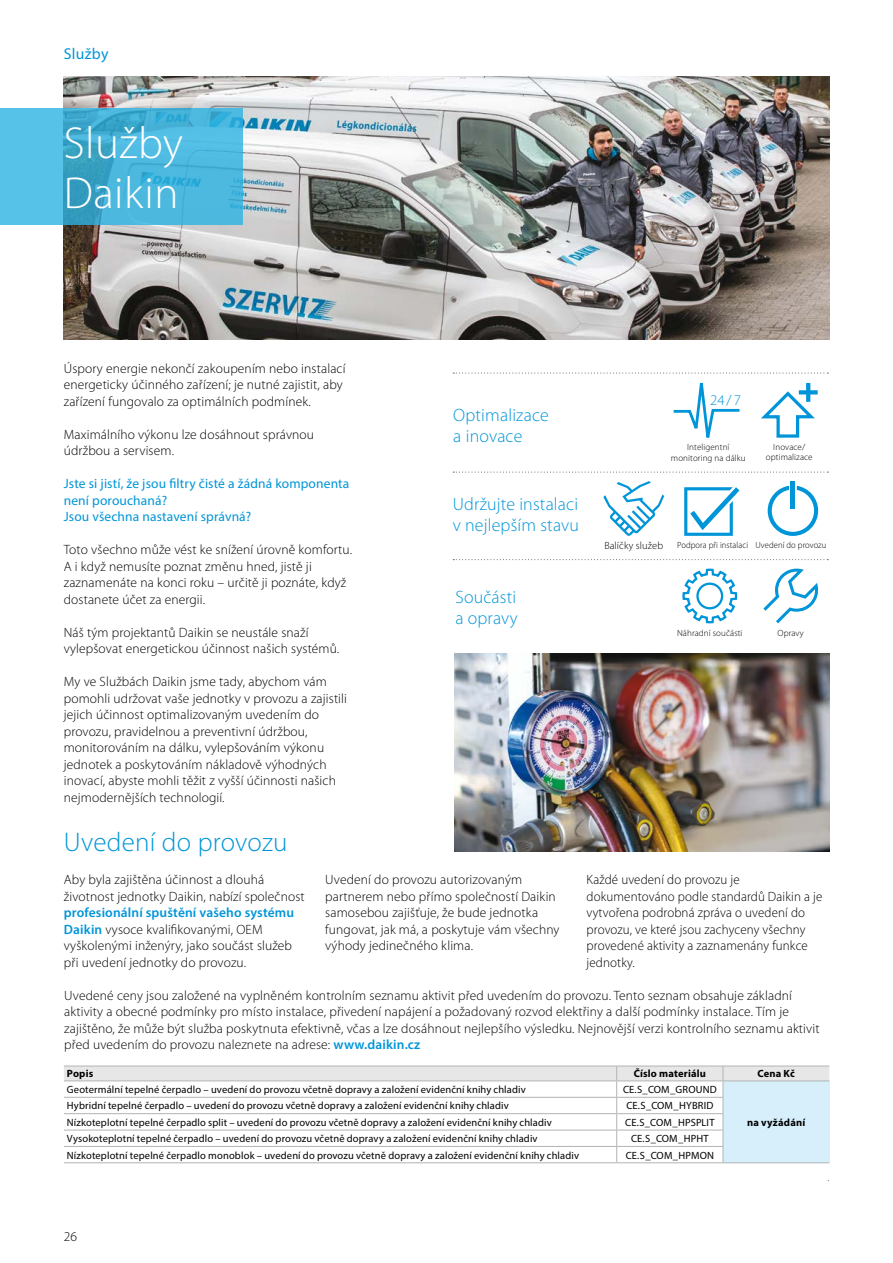
<style>
.page{position:relative;width:893px;height:1263px;background:#fff}
.page>*{position:absolute;margin:0;border:0;box-sizing:border-box;transform-origin:0 0}
.t1{font:300 45px/49.5px "Myriad Pro";letter-spacing:.01em;color:#fff}
.t2{font:300 27px "Myriad Pro";letter-spacing:.01em;color:#0095d8}
.t3{font:300 17.85px/20.9px "Myriad Pro";letter-spacing:.01em;color:#0095d8}
.t4{font:15.75px "Myriad Pro";letter-spacing:.02em;color:#0095d8}
.t5{font:300 14.85px "Myriad Pro";color:#0095d8}
.t6{font:300 13.5px/16.5px "Myriad Pro";letter-spacing:.01em;color:#000}
.t7{font:300 13.5px/16.5px "Myriad Pro";letter-spacing:.01em;color:#000;scale:.96 1}
.t8{font:13.5px/16.5px "Myriad Pro";letter-spacing:.01em;color:#0095d8}
.t9{font:10.5px "Myriad Pro";letter-spacing:.015em;color:#000}
.t10{font:700 10.5px "Myriad Pro";letter-spacing:.02em;color:#000}
.t11{font:300 10.5px "Myriad Pro";letter-spacing:.01em;color:#000}
.t12{font:300 10.5px "Myriad Pro";letter-spacing:.01em;color:#000;scale:.88 1}
.t13{font:300 9px/10.9px "Myriad Pro";letter-spacing:.01em;color:#000;text-align:center}
.t14{font:300 9px "Myriad Pro";letter-spacing:.01em;color:#000;scale:.95 1}
.s1{font-weight:600;color:#0095d8}
</style>
<div class="page">
<img style="left:64px;top:76px;width:765px;height:264px">
<svg style="left:682px;top:568px;width:56px;height:56px"></svg>
<svg style="left:763px;top:569px;width:56px;height:54px"></svg>
<svg style="left:684px;top:487px;width:56px;height:49px"></svg>
<svg style="left:768px;top:486px;width:50px;height:50px"></svg>
<hr style="left:791px;top:481px;width:4px;height:28px;background:#0095d8">
<svg style="left:603px;top:481px;width:61px;height:55px"></svg>
<svg style="left:453px;top:559px;width:375px;height:1px"></svg>
<svg style="left:453px;top:472px;width:375px;height:1px"></svg>
<svg style="left:453px;top:372px;width:375px;height:66px"></svg>
<svg style="left:0;top:108px;width:243px;height:116px;fill:#4db9df"></svg>
<img style="left:455px;top:653px;width:374px;height:198px">
<hr style="left:723px;top:1162px;width:106px;height:1px;background:#b1b3b4">
<hr style="left:617px;top:1162px;width:106px;height:1px;background:#b1b3b4">
<svg style="left:64px;top:1067px;width:765px;height:95px"></svg>
<hr style="left:64px;top:1066px;width:553px;height:1px;background:#b1b3b4">
<hr style="left:617px;top:1066px;width:106px;height:1px;background:#b1b3b4">
<hr style="left:723px;top:1066px;width:106px;height:1px;background:#b1b3b4">
<hr style="left:64px;top:1080px;width:553px;height:1px;background:#b1b3b4">
<hr style="left:617px;top:1080px;width:106px;height:1px;background:#b1b3b4">
<hr style="left:64px;top:1097px;width:553px;height:1px;background:#b1b3b4">
<hr style="left:64px;top:1113px;width:553px;height:1px;background:#b1b3b4">
<hr style="left:64px;top:1130px;width:553px;height:1px;background:#b1b3b4">
<hr style="left:64px;top:1146px;width:553px;height:1px;background:#b1b3b4">
<hr style="left:64px;top:1162px;width:553px;height:1px;background:#b1b3b4">
<p class="t4" style="left:64px;top:44px;width:46px">Služby</p>
<h1 class="t1" style="left:64px;top:118px;width:121px">Služby<br>Daikin</h1>
<p class="t6" style="left:64px;top:360px;width:283px">Úspory energie nekončí zakoupením nebo instalací energeticky účinného zařízení; je nutné zajistit, aby zařízení fungovalo za optimálních podmínek.</p>
<p class="t6" style="left:64px;top:426px;width:252px">Maximálního výkonu lze dosáhnout správnou údržbou a servisem.</p>
<p class="t8" style="left:64px;top:475px;width:287px">Jste si jistí, že jsou filtry čisté a žádná komponenta není porouchaná?<br>Jsou všechna nastavení správná?</p>
<p class="t6" style="left:64px;top:541px;width:290px">Toto všechno může vést ke snížení úrovně komfortu.<br>A i když nemusíte poznat změnu hned, jistě ji zaznamenáte na konci roku – určitě ji poznáte, když dostanete účet za energii.</p>
<p class="t6" style="left:64px;top:624px;width:277px">Náš tým projektantů Daikin se neustále snaží vylepšovat energetickou účinnost našich systémů.</p>
<p class="t6" style="left:64px;top:673px;width:285px">My ve Službách Daikin jsme tady, abychom vám pomohli udržovat vaše jednotky v provozu a zajistili jejich účinnost optimalizovaným uvedením do provozu, pravidelnou a preventivní údržbou, monitorováním na dálku, vylepšováním výkonu jednotek a poskytováním nákladově výhodných inovací, abyste mohli těžit z vyšší účinnosti našich nejmodernějších technologií.</p>
<h3 class="t3" style="left:453px;top:405px;width:97px">Optimalizace a inovace</h3>
<h3 class="t3" style="left:453px;top:494px;width:128px">Udržujte instalaci v nejlepším stavu</h3>
<h3 class="t3" style="left:455px;top:587px;width:64px">Součásti a opravy</h3>
<p class="t5" style="left:710px;top:391px;width:32px">24/7</p>
<p class="t13" style="left:671px;top:441px;width:76px">Inteligentní monitoring na dálku</p>
<p class="t13" style="left:766px;top:441px;width:48px">Inovace/ optimalizace</p>
<p class="t11" style="left:604px;top:540px;width:60px">Balíčky služeb</p>
<p class="t14" style="left:677px;top:540px;width:158px">Podpora při instalaci Uvedení do provozu</p>
<p class="t13" style="left:677px;top:627px;width:67px">Náhradní součásti</p>
<p class="t13" style="left:778px;top:627px;width:28px">Opravy</p>
<h2 class="t2" style="left:64px;top:826px;width:225px">Uvedení do provozu</h2>
<p class="t6" style="left:64px;top:871px;width:242px">Aby byla zajištěna účinnost a dlouhá životnost jednotky Daikin, nabízí společnost</p>
<p class="t6" style="left:64px;top:904px;width:232px"><span class="s1">profesionální spuštění vašeho systému Daikin</span> vysoce kvalifikovanými, OEM vyškolenými inženýry, jako součást služeb při uvedení jednotky do provozu.</p>
<p class="t6" style="left:325px;top:871px;width:236px">Uvedení do provozu autorizovaným partnerem nebo přímo společností Daikin samosebou zajišťuje, že bude jednotka fungovat, jak má, a poskytuje vám všechny výhody jedinečného klima.</p>
<p class="t7" style="left:587px;top:871px;width:247px">Každé uvedení do provozu je dokumentováno podle standardů Daikin a je vytvořena podrobná zpráva o uvedení do provozu, ve které jsou zachyceny všechny provedené aktivity a zaznamenány funkce jednotky.</p>
<p class="t6" style="left:64px;top:987px;width:757px">Uvedené ceny jsou založené na vyplněném kontrolním seznamu aktivit před uvedením do provozu. Tento seznam obsahuje základní aktivity a obecné podmínky pro místo instalace, přivedení napájení a požadovaný rozvod elektřiny a další podmínky instalace. Tím je zajištěno, že může být služba poskytnuta efektivně, včas a lze dosáhnout nejlepšího výsledku. Nejnovější verzi kontrolního seznamu aktivit před uvedením do provozu naleznete na adrese: <span class="s1">www.daikin.cz</span></p>
<p class="t10" style="left:67px;top:1066px;width:28px">Popis</p>
<p class="t10" style="left:634px;top:1066px;width:74px">Číslo materiálu</p>
<p class="t10" style="left:757px;top:1066px;width:39px">Cena Kč</p>
<p class="t9" style="left:67px;top:1083px;width:460px">Geotermální tepelné čerpadlo – uvedení do provozu včetně dopravy a založení evidenční knihy chladiv</p>
<p class="t9" style="left:623px;top:1083px;width:95px">CE.S_COM_GROUND</p>
<p class="t10" style="left:747px;top:1115px;width:60px">na vyžádání</p>
<p class="t9" style="left:67px;top:1099px;width:443px">Hybridní tepelné čerpadlo – uvedení do provozu včetně dopravy a založení evidenční knihy chladiv</p>
<p class="t9" style="left:626px;top:1099px;width:89px">CE.S_COM_HYBRID</p>
<p class="t9" style="left:67px;top:1116px;width:486px">Nízkoteplotní tepelné čerpadlo split – uvedení do provozu včetně dopravy a založení evidenční knihy chladiv</p>
<p class="t9" style="left:625px;top:1116px;width:91px">CE.S_COM_HPSPLIT</p>
<p class="t9" style="left:67px;top:1132px;width:472px">Vysokoteplotní tepelné čerpadlo – uvedení do provozu včetně dopravy a založení evidenční knihy chladiv</p>
<p class="t9" style="left:631px;top:1132px;width:79px">CE.S_COM_HPHT</p>
<p class="t9" style="left:67px;top:1148px;width:514px">Nízkoteplotní tepelné čerpadlo monoblok – uvedení do provozu včetně dopravy a založení evidenční knihy chladiv</p>
<p class="t9" style="left:626px;top:1148px;width:90px">CE.S_COM_HPMON</p>
<p class="t6" style="left:64px;top:1228px;width:15px">26</p>
<p class="t12" style="left:828px;top:1171px;width:3px">.</p>
</div>
